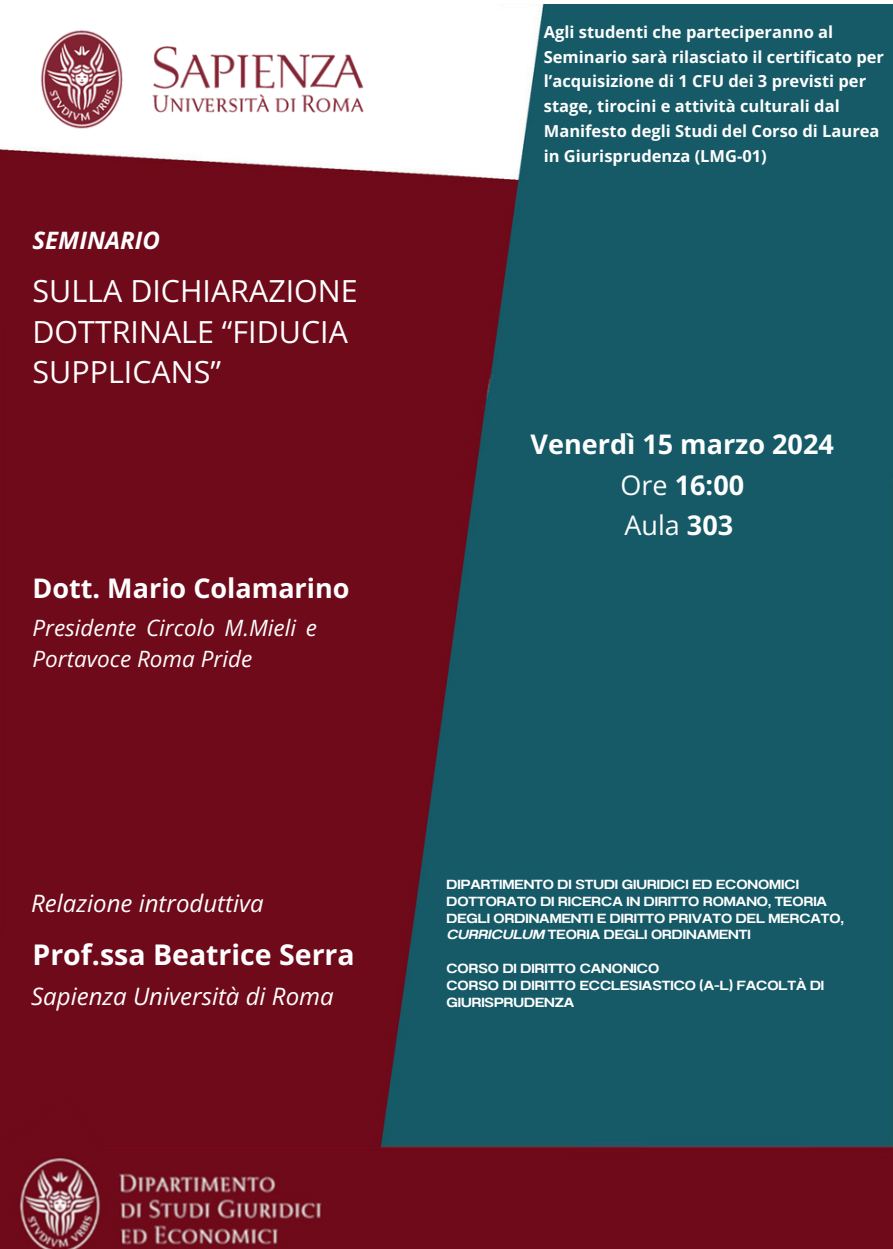
<style>
.page{position:relative;width:893px;height:1249px;background:#fff}
.page>*{position:absolute;margin:0;border:0;box-sizing:border-box;transform-origin:0 0}
.t1{font:30.45px/40.5px "Open Sans";color:#fff}
.t2{font:700 28.5px "Open Sans";color:#fefefe}
.t3{font:700 27px/40.5px "Open Sans";color:#fefefe;text-align:center}
.t4{font:700 27px "Open Sans";color:#fff}
.t5{font:italic 24px "Open Sans";color:#fefefe}
.t6{font:italic 700 24px "Open Sans";color:#fff}
.t7{font:italic 22.5px/30.3px "Open Sans";color:#fefefe}
.t8{font:700 16.5px/24.8px "Open Sans";color:#fefefe}
.t9{font:13.2px/16.8px "Anantason Semi Bold Wd 125";color:#fff}
.s1{font-weight:400}
.s2{font-family:"Anantason Semi Bold Wd 125 It"}
</style>
<div class="page">
<img style="left:0;top:4px;width:892px;height:1245px">
<img style="left:15px;top:18px;width:431px;height:116px">
<p class="t6" style="left:33px;top:224px;width:129px">SEMINARIO</p>
<h2 class="t1" style="left:33px;top:270px;width:326px">SULLA DICHIARAZIONE<br>DOTTRINALE “FIDUCIA<br>SUPPLICANS”</h2>
<h6 class="t4" style="left:32px;top:569px;width:318px">Dott. Mario Colamarino</h6>
<p class="t7" style="left:32px;top:612px;width:286px">Presidente Circolo M.Mieli e<br>Portavoce Roma Pride</p>
<h4 class="t5" style="left:31px;top:886px;width:234px">Relazione introduttiva</h4>
<p class="t2" style="left:32px;top:934px;width:324px">Prof.ssa Beatrice Serra</p>
<h6 class="t5" style="left:31px;top:979px;width:304px">Sapienza Università di Roma</h6>
<p class="t8" style="left:543px;top:19px;width:341px">Agli studenti che parteciperanno al Seminario sarà rilasciato il certificato per l’acquisizione di 1 CFU dei 3 previsti per stage, tirocini e attività culturali dal Manifesto degli Studi del Corso di Laurea in Giurisprudenza (LMG-01)</p>
<h5 class="t3" style="left:530px;top:423px;width:305px">Venerdì 15 marzo 2024<br><span class="s1">Ore</span> 16:00<br><span class="s1">Aula</span> 303</h5>
<h1 class="t9" style="left:446px;top:876px;width:398px">DIPARTIMENTO DI STUDI GIURIDICI ED ECONOMICI DOTTORATO DI RICERCA IN DIRITTO ROMANO, TEORIA DEGLI ORDINAMENTI E DIRITTO PRIVATO DEL MERCATO, <span class="s2">CURRICULUM</span> TEORIA DEGLI ORDINAMENTI</h1>
<h3 class="t9" style="left:446px;top:960px;width:214px">CORSO DI DIRITTO CANONICO</h3>
<h6 class="t9" style="left:446px;top:977px;width:379px">CORSO DI DIRITTO ECCLESIASTICO (A-L) FACOLTÀ DI<br>GIURISPRUDENZA</h6>
</div>
